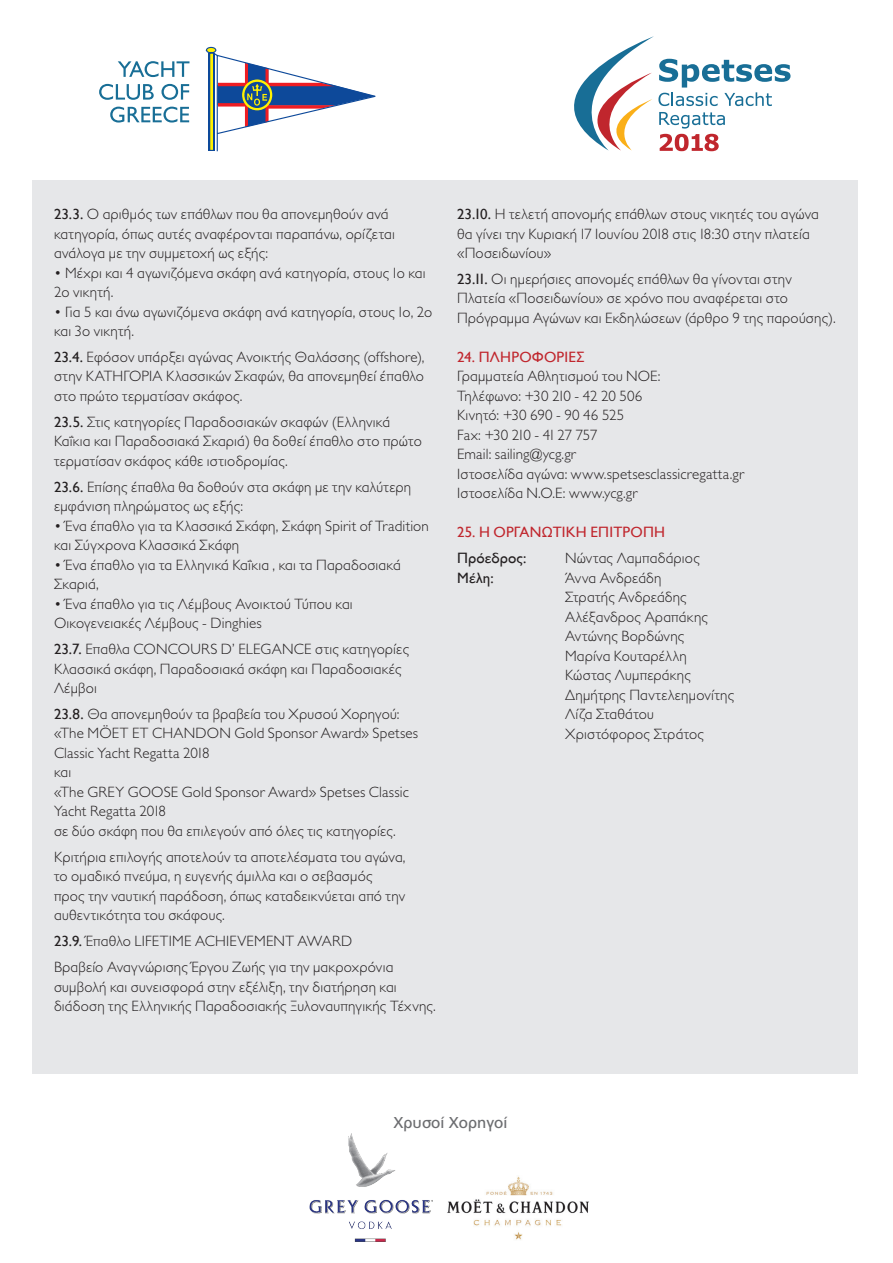
<style>
.page{position:relative;width:893px;height:1263px;background:#fff}
.page>*{position:absolute;margin:0;border:0;box-sizing:border-box;transform-origin:0 0}
.t1{font:15.75px "PF Catalog";color:#6c6d70}
.t2{font:300 15px/19.5px "Gill Sans Hel";letter-spacing:.015em;color:#231f20}
.t3{font:15px "Gill Sans Hel";letter-spacing:.015em;color:#c0262d}
.t4{font:15px "Gill Sans Hel";letter-spacing:.01em;color:#231f20}
.s1{font-weight:400}
</style>
<div class="page">
<img style="left:310px;top:1134px;width:122px;height:108px">
<img style="left:447px;top:1176px;width:142px;height:64px">
<svg style="left:118px;top:61px;width:71px;height:16px"></svg>
<svg style="left:99px;top:84px;width:55px;height:16px"></svg>
<svg style="left:161px;top:84px;width:28px;height:16px"></svg>
<svg style="left:110px;top:107px;width:79px;height:16px"></svg>
<svg style="left:206px;top:47px;width:169px;height:104px"></svg>
<svg style="left:574px;top:36px;width:216px;height:115px"></svg>
<div style="left:33px;top:180px;width:825px;height:893px;background:#e6e7e9"></div>
<p class="t2" style="left:54px;top:205px;width:342px"><span class="s1">23.3.</span> Ο αριθμός των επάθλων που θα απονεμηθούν ανά κατηγορία, όπως αυτές αναφέρονται παραπάνω, ορίζεται ανάλογα με την συμμετοχή ως εξής:</p>
<p class="t2" style="left:54px;top:263px;width:373px">• Μέχρι και 4 αγωνιζόμενα σκάφη ανά κατηγορία, στους 1ο και<br>2ο νικητή.</p>
<p class="t2" style="left:54px;top:302px;width:380px">• Για 5 και άνω αγωνιζόμενα σκάφη ανά κατηγορία, στους 1ο, 2ο και 3ο νικητή.</p>
<p class="t2" style="left:54px;top:347px;width:372px;text-align:justify"><span class="s1">23.4.</span> Εφόσον υπάρξει αγώνας Ανοικτής Θαλάσσης (offshore), στην ΚΑΤΗΓΟΡΙΑ Κλασσικών Σκαφών, θα απονεμηθεί έπαθλο στο πρώτο τερματίσαν σκάφος.</p>
<p class="t2" style="left:54px;top:412px;width:369px"><span class="s1">23.5.</span> Στις κατηγορίες Παραδοσιακών σκαφών (Ελληνικά<br>Καΐκια και Παραδοσιακά Σκαριά) θα δοθεί έπαθλο στο πρώτο τερματίσαν σκάφος κάθε ιστιοδρομίας.</p>
<p class="t2" style="left:54px;top:477px;width:359px"><span class="s1">23.6.</span> Επίσης έπαθλα θα δοθούν στα σκάφη με την καλύτερη εμφάνιση πληρώματος ως εξής:</p>
<p class="t2" style="left:54px;top:516px;width:376px">• Ένα έπαθλο για τα Κλασσικά Σκάφη, Σκάφη Spirit of Tradition και Σύγχρονα Κλασσικά Σκάφη</p>
<p class="t2" style="left:54px;top:555px;width:348px">• Ένα έπαθλο για τα Ελληνικά Καΐκια , και τα Παραδοσιακά<br>Σκαριά,</p>
<p class="t2" style="left:54px;top:594px;width:300px">• Ένα έπαθλο για τις Λέμβους Ανοικτού Τύπου και<br>Οικογενειακές Λέμβους - Dinghies</p>
<p class="t2" style="left:54px;top:640px;width:357px"><span class="s1">23.7.</span> Επαθλα CONCOURS D’ ELEGANCE στις κατηγορίες<br>Κλασσικά σκάφη, Παραδοσιακά σκάφη και Παραδοσιακές<br>Λέμβοι</p>
<p class="t2" style="left:54px;top:704px;width:366px"><span class="s1">23.8.</span> Θα απονεμηθούν τα βραβεία του Χρυσού Χορηγού: «The MÖET ET CHANDON Gold Sponsor Award» Spetses Classic Yacht Regatta 2018<br>και<br>«The GREY GOOSE Gold Sponsor Award» Spetses Classic Yacht Regatta 2018<br>σε δύο σκάφη που θα επιλεγούν από όλες τις κατηγορίες.</p>
<p class="t2" style="left:54px;top:847px;width:353px">Κριτήρια επιλογής αποτελούν τα αποτελέσματα του αγώνα, το ομαδικό πνεύμα, η ευγενής άμιλλα και ο σεβασμός προς την ναυτική παράδοση, όπως καταδεικνύεται από την αυθεντικότητα του σκάφους.</p>
<p class="t2" style="left:54px;top:929px;width:341px;line-height:25.8px"><span class="s1">23.9.</span> Έπαθλο LIFETIME ACHIEVEMENT AWARD<br>Βραβείο Αναγνώρισης Έργου Ζωής για την μακροχρόνια</p>
<p class="t2" style="left:54px;top:977px;width:383px">συμβολή και συνεισφορά στην εξέλιξη, την διατήρηση και διάδοση της Ελληνικής Παραδοσιακής Ξυλοναυπηγικής Τέχνης.</p>
<p class="t2" style="left:457px;top:205px;width:363px"><span class="s1">23.10.</span> Η τελετή απονομής επάθλων στους νικητές του αγώνα θα γίνει την Κυριακή 17 Ιουνίου 2018 στις 18:30 στην πλατεία «Ποσειδωνίου»</p>
<p class="t2" style="left:457px;top:269px;width:380px"><span class="s1">23.11.</span> Οι ημερήσιες απονομές επάθλων θα γίνονται στην<br>Πλατεία «Ποσειδωνίου» σε χρόνο που αναφέρεται στο<br>Πρόγραμμα Αγώνων και Εκδηλώσεων (άρθρο 9 της παρούσης).</p>
<p class="t3" style="left:457px;top:349px;width:129px">24. ΠΛΗΡΟΦΟΡΙΕΣ</p>
<p class="t2" style="left:457px;top:367px;width:288px">Γραμματεία Αθλητισμού του ΝΟΕ:<br>Τηλέφωνο: +30 210 - 42 20 506<br>Κινητό: +30 690 - 90 46 525<br>Fax: +30 210 - 41 27 757<br>Email: sailing@ycg.gr<br>Ιστοσελίδα αγώνα: www.spetsesclassicregatta.gr<br>Ιστοσελίδα Ν.Ο.Ε: www.ycg.gr</p>
<p class="t3" style="left:457px;top:524px;width:210px">25. Η ΟΡΓΑΝΩΤΙΚΗ ΕΠΙΤΡΟΠΗ</p>
<p class="t4" style="left:457px;top:550px;width:71px">Πρόεδρος:</p>
<p class="t2" style="left:565px;top:549px;width:136px">Νώντας Λαμπαδάριος</p>
<p class="t4" style="left:457px;top:570px;width:38px">Μέλη:</p>
<p class="t2" style="left:565px;top:568px;width:171px">Άννα Ανδρεάδη<br>Στρατής Ανδρεάδης<br>Αλέξανδρος Αραπάκης<br>Αντώνης Βορδώνης<br>Μαρίνα Κουταρέλλη<br>Κώστας Λυμπεράκης<br>Δημήτρης Παντελεημονίτης<br>Λίζα Σταθάτου<br>Χριστόφορος Στράτος</p>
<p class="t1" style="left:393px;top:1113px;width:115px">Χρυσοί Χορηγοί</p>
</div>
